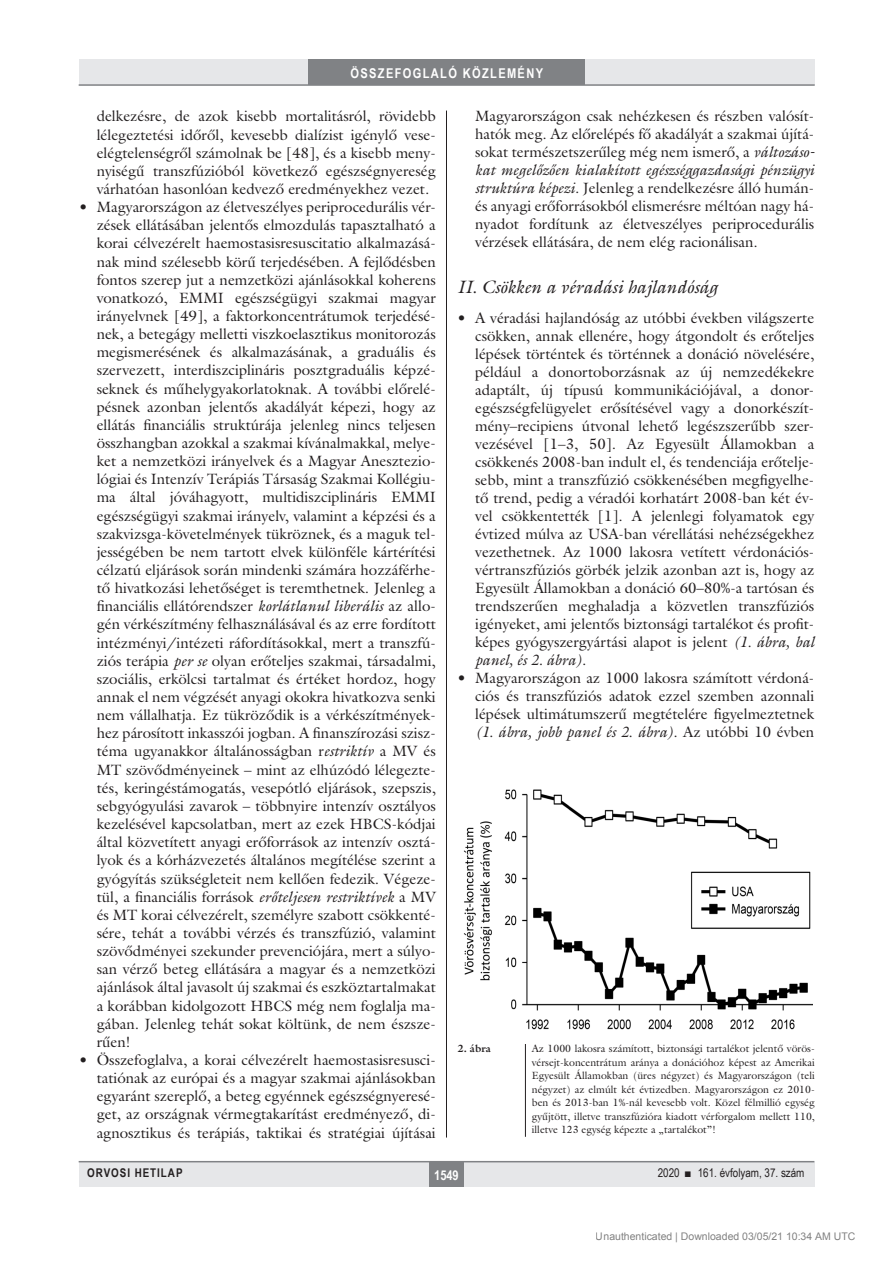
<style>
.page{position:relative;width:893px;height:1263px;background:#fff}
.page>*{position:absolute;margin:0;border:0;box-sizing:border-box;transform-origin:0 0}
.alcimkurziv{font:italic 18px "Galliard Reg";color:#231f20}
.Body_tompa{font:15px/18.1px "Galliard Reg";color:#231f20;text-align:justify}
.t1{font:700 13.5px "Arial Narrow";letter-spacing:.1em;color:#fff}
.t2{font:12px "Arial Narrow";color:#231f20}
.t3{font:700 12px "Arial Narrow";letter-spacing:.08em;color:#231f20}
.kepalairas2{font:10.5px/13.5px "Galliard Reg";color:#231f20;text-align:justify}
.t4{font:10.5px "Arial";color:rgb(0 0 0/.5)}
.kepalairas1{font:700 10.5px "Galliard Reg";color:#231f20}
.s1{font-style:italic}
</style>
<div class="page">
<div style="left:79px;top:1161px;width:735px;height:25px;background:#e6e7e9"></div>
<div style="left:429px;top:1161px;width:34px;height:25px;background:#808285"></div>
<hr style="left:79px;top:1161px;width:735px;height:1px;background:#808285">
<div style="left:79px;top:60px;width:735px;height:25px;background:#e6e7e9"></div>
<div style="left:308px;top:60px;width:277px;height:25px;background:#808285"></div>
<hr style="left:79px;top:84px;width:736px;height:2px;background:#808285">
<hr style="left:446px;top:111px;width:1px;height:1026px;background:#231f20">
<img style="left:463px;top:789px;width:350px;height:241px">
<hr style="left:525px;top:1044px;width:1px;height:93px;background:#231f20">
<p class="t1" style="left:350px;top:63px;width:194px">ÖSSZEFOGLALÓ KÖZLEMÉNY</p>
<p class="Body_tompa" style="left:97px;top:107px;width:341px">delkezésre, de azok kisebb mortalitásról, rövidebb lélegeztetési időről, kevesebb dialízist igénylő vese&shy;elégtelenségről számolnak be [48], és a kisebb men - nyiségű transzfúzióból következő egészségnyereség várhatóan hasonlóan kedvező eredményekhez vezet.</p>
<p class="Body_tompa" style="left:97px;top:198px;width:341px;text-align:left;text-indent:-18px">• Magyarországon az életveszélyes periprocedurális vér&shy;zések ellátásában jelentős elmozdulás tapasztalható a korai célvezérelt haemostasisresuscitatio alkalmazásá&shy;nak mind szélesebb körű terjedésében. A fejlődésben fontos szerep jut a nemzetközi ajánlásokkal koherens vonatkozó, EMMI egészségügyi szakmai magyar irányelvnek [49], a faktorkoncentrátumok terjedésé&shy;nek, a betegágy melletti viszkoelasztikus monitorozás megismerésének és alkalmazásának, a graduális és szervezett, interdiszciplináris posztgraduális képzé&shy;seknek és műhelygyakorlatoknak. A további előrelé&shy;pésnek azonban jelentős akadályát képezi, hogy az ellátás financiális struktúrája jelenleg nincs teljesen összhangban azokkal a szakmai kívánalmakkal, melye&shy;ket a nemzetközi irányelvek és a Magyar Anesztezio&shy;lógiai és Intenzív Terápiás Társaság Szakmai Kollégiu&shy;ma által jóváhagyott, multidiszciplináris EMMI egészségügyi szakmai irányelv, valamint a képzési és a szakvizsga-követelmények tükröznek, és a maguk tel&shy;jességében be nem tartott elvek különféle kártérítési célzatú eljárások során mindenki számára hozzáférhe&shy;tő hivatkozási lehetőséget is teremthetnek. Jelenleg a financiális ellátórendszer <span class="s1">korlátlanul liberális</span> az allo&shy;gén vérkészítmény felhasználásával és az erre fordított intézményi/intézeti ráfordításokkal, mert a transzfú&shy;ziós terápia <span class="s1">per se</span> olyan erőteljes szakmai, társadalmi, szociális, erkölcsi tartalmat és értéket hordoz, hogy annak el nem végzését anyagi okokra hivatkozva senki nem vállalhatja. Ez tükröződik is a vérkészítmények&shy;hez párosított inkasszói jogban. A finanszírozási szisz&shy;téma ugyanakkor általánosságban r<span class="s1">estriktív</span> a MV és MT szövődményeinek – mint az elhúzódó lélegezte&shy;tés, keringéstámogatás, vesepótló eljárások, szepszis, sebgyógyulási zavarok – többnyire intenzív osztályos kezelésével kapcsolatban, mert az ezek HBCS-kódjai által közvetített anyagi erőforrások az intenzív osztá&shy;lyok és a kórházvezetés általános megítélése szerint a gyógyítás szükségleteit nem kellően fedezik. Végeze&shy;tül, a financiális források <span class="s1">erőteljesen restriktívek</span> a MV és MT korai célvezérelt, személyre szabott csökkenté&shy;sére, tehát a további vérzés és transzfúzió, valamint szövődményei szekunder prevenciójára, mert a súlyo&shy;san vérző beteg ellátására a magyar és a nemzetközi ajánlások által javasolt új szakmai és eszköztartalmakat a korábban kidolgozott HBCS még nem foglalja ma&shy;gában. Jelenleg tehát sokat költünk, de nem észsze&shy;rűen!</p>
<p class="Body_tompa" style="left:97px;top:1050px;width:341px;text-indent:-18px">• Összefoglalva, a korai célvezérelt haemostasisresusci&shy;tatiónak az európai és a magyar szakmai ajánlásokban egyaránt szereplő, a beteg egyénnek egészségnyeresé&shy;get, az országnak vérmegtakarítást eredményező, di&shy;agnosztikus és terápiás, taktikai és stratégiai újításai</p>
<p class="Body_tompa" style="left:475px;top:107px;width:341px">Magyarországon csak nehézkesen és részben valósít&shy;hatók meg. Az előrelépés fő akadályát a szakmai újítá&shy;sokat természetszerűleg még nem ismerő, a <span class="s1">változáso&shy;kat megelőzően kialakított egészséggazdasági pénzügyi struktúra képezi</span>. Jelenleg a rendelkezésre álló humán&shy;és anyagi erőforrásokból elismerésre méltóan nagy há&shy;nyadot fordítunk az életveszélyes periprocedurális vérzések ellátására, de nem elég racionálisan.</p>
<p class="alcimkurziv" style="left:457px;top:276px;width:262px">II. Csökken a véradási hajlandóság</p>
<p class="Body_tompa" style="left:475px;top:309px;width:341px;text-align:left;text-indent:-18px">• A véradási hajlandóság az utóbbi években világszerte csökken, annak ellenére, hogy átgondolt és erőteljes lépések történtek és történnek a donáció növelésére, például a donortoborzásnak az új nemzedékekre adaptált, új típusú kommunikációjával, a donor&shy;egészségfelügyelet erősítésével vagy a donorkészít&shy;mény–recipiens útvonal lehető legészszerűbb szer&shy;vezésével [1–3, 50]. Az Egyesült Államokban a csökkenés 2008-ban indult el, és tendenciája erőtelje&shy;sebb, mint a transzfúzió csökkenésében megfigyelhe&shy;tő trend, pedig a véradói korhatárt 2008-ban két év&shy;vel csökkentették [1]. A jelenlegi folyamatok egy évtized múlva az USA-ban vérellátási nehézségekhez vezethetnek. Az 1000 lakosra vetített vérdonációs&shy;vértranszfúziós görbék jelzik azonban azt is, hogy az Egyesült Államokban a donáció 60–80%-a tartósan és trendszerűen meghaladja a közvetlen transzfúziós igényeket, ami jelentős biztonsági tartalékot és profit&shy;képes gyógyszergyártási alapot is jelent <span class="s1">(1. ábra, bal panel, és 2. ábra)</span>.</p>
<p class="Body_tompa" style="left:475px;top:669px;width:341px;text-indent:-18px">• Magyarországon az 1000 lakosra számított vérdoná&shy;ciós és transzfúziós adatok ezzel szemben azonnali lépések ultimátumszerű megtételére figyelmeztetnek <span class="s1">(1. ábra, jobb panel és 2. ábra)</span>. Az utóbbi 10 évben</p>
<p class="kepalairas1" style="left:457px;top:1042px;width:35px">2. ábra</p>
<p class="kepalairas2" style="left:532px;top:1042px;width:285px">Az 1000 lakosra számított, biztonsági tartalékot jelentő vörös&shy;vérsejt-koncentrátum aránya a donációhoz képest az Amerikai Egyesült Államokban (üres négyzet) és Magyarországon (teli négyzet) az elmúlt két évtizedben. Magyarországon ez 2010- ben és 2013-ban 1%-nál kevesebb volt. Közel félmillió egység gyűjtött, illetve transzfúzióra kiadott vérforgalom mellett 110, illetve 123 egység képezte a „tartalékot”!</p>
<p class="t3" style="left:87px;top:1164px;width:97px">ORVOSI HETILAP</p>
<p class="t1" style="left:434px;top:1165px;width:26px">1549</p>
<p class="t2" style="left:658px;top:1164px;width:148px">2020 ■ 161. évfolyam, 37. szám</p>
<p class="t4" style="left:596px;top:1231px;width:261px">Unauthenticated | Downloaded 03/05/21 10:34 AM UTC</p>
</div>
